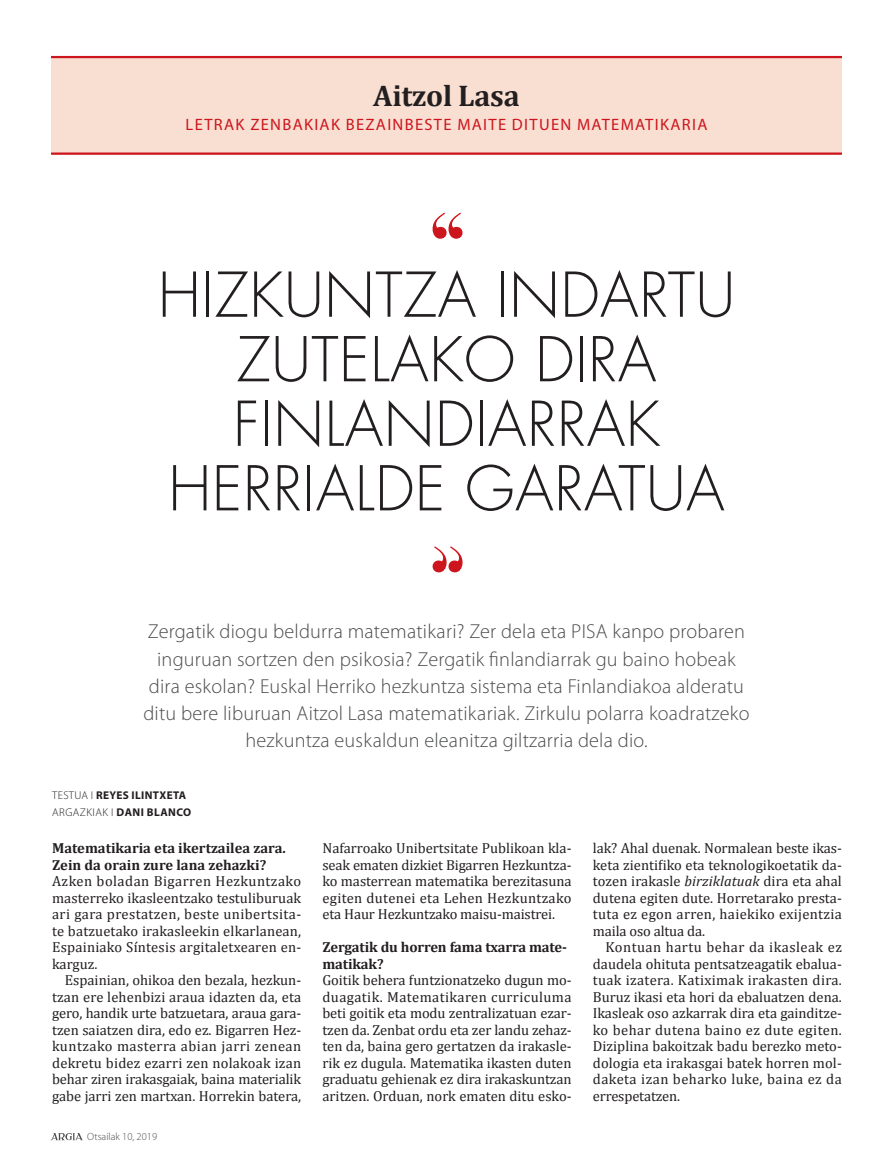
<style>
.page{position:relative;width:893px;height:1170px;background:#fff}
.page>*{position:absolute;margin:0;border:0;box-sizing:border-box;transform-origin:0 0}
.t1{font:300 60px/64.5px "Futura Std";letter-spacing:.01em;color:#231f20;text-align:center}
.t2{font:700 30px "Cambria";color:#231f20}
.t3{font:300 20.25px/27px "Myriad Pro";letter-spacing:.01em;color:#4b4c4d;text-align:center}
.t4{font:16.5px "Myriad Pro";letter-spacing:.08em;color:#cd151d}
.t5{font:14.55px/16.5px "Cambria";color:#231f20;text-align:justify}
.t6{font:700 14.55px/16.5px "Cambria";color:#231f20}
.t7{font:700 11.25px/16.5px "Myriad Pro";letter-spacing:.03em;color:#231f20}
.t8{font:300 10.5px "Myriad Pro";color:#4b4c4d}
.s1{font-weight:300}
.s2{font-style:italic}
</style>
<div class="page">
<svg style="left:51px;top:1133px;width:32px;height:7px"></svg>
<svg style="left:433px;top:212px;width:29px;height:27px"></svg>
<svg style="left:433px;top:546px;width:29px;height:26px"></svg>
<div style="left:51px;top:56px;width:791px;height:98px;background:#f9dfd2"></div>
<hr style="left:51px;top:56px;width:791px;height:2px;background:#cd151d">
<hr style="left:51px;top:152px;width:791px;height:3px;background:#cd151d">
<h2 class="t2" style="left:373px;top:75px;width:148px">Aitzol Lasa</h2>
<p class="t4" style="left:186px;top:115px;width:40px">LETRAK</p>
<p class="t4" style="left:250px;top:115px;width:53px">ZENBAKIAK</p>
<p class="t4" style="left:346px;top:115px;width:319px">BEZAI NBESTE MAITE DITUEN MATEMATIKARIA</p>
<h1 class="t1" style="left:158px;top:264px;width:579px">HIZKUNTZA INDARTU<br>ZUTELAKO DIRA<br>FINLANDIARRAK<br>HERRIALDE GARATUA</h1>
<p class="t3" style="left:143px;top:618px;width:608px">Zergatik diogu beldurra matematikari? Zer dela eta PISA kanpo probaren inguruan sortzen den psikosia? Zergatik finlandiarrak gu baino hobeak dira eskolan? Euskal Herriko hezkuntza sistema eta Finlandiakoa alderatu ditu bere liburuan Aitzol Lasa matematikariak. Zirkulu polarra koadratzeko hezkuntza euskaldun eleanitza giltzarria dela dio.</p>
<p class="t7" style="left:52px;top:787px;width:136px"><span class="s1">testua I</span> REYES ILINTXETA<br><span class="s1">ARGA</span></p>
<p class="t7" style="left:80px;top:803px;width:113px"><span class="s1">ZKIAk I</span> DANI BLANCO</p>
<p class="t6" style="left:52px;top:839px;width:235px">Matematikaria eta ikertzailea zara.<br>Zein da orain zure lana zehazki?</p>
<p class="t5" style="left:52px;top:872px;width:251px">Azken boladan Bigarren Hezkuntzako masterreko ikasleentzako testuliburuak ari gara prestatzen, beste unibertsita&shy;te batzuetako irakasleekin elkarlanean, Espainiako Síntesis argitaletxearen en&shy;karguz.</p>
<p class="t5" style="left:52px;top:971px;width:251px;text-indent:13px">Espainian, ohikoa den bezala, hezkun&shy;tzan ere lehenbizi araua idazten da, eta gero, handik urte batzuetara, araua gara&shy;tzen saiatzen dira, edo ez. Bigarren Hez&shy;kuntzako masterra abian jarri zenean dekretu bidez ezarri zen nolakoak izan behar ziren irakasgaiak, baina materialik gabe jarri zen martxan. Horrekin batera,</p>
<p class="t8" style="left:87px;top:1130px;width:71px">Otsailak 10, 2019</p>
<p class="t5" style="left:322px;top:839px;width:251px">Nafarroako Unibertsitate Publikoan kla&shy;seak ematen dizkiet Bigarren Hezkuntza&shy;ko masterrean matematika berezitasuna egiten dutenei eta Lehen Hezkuntzako eta Haur Hezkuntzako maisu-maistrei.</p>
<p class="t6" style="left:322px;top:938px;width:246px">Zergatik du horren fama txarra mate&shy;matikak?</p>
<p class="t5" style="left:322px;top:971px;width:251px">Goitik behera funtzionatzeko dugun mo&shy;duagatik. Matematikaren curriculuma beti goitik eta modu zentralizatuan ezar&shy;tzen da. Zenbat ordu eta zer landu zehaz&shy;ten da, baina gero gertatzen da irakasle&shy;rik ez dugula. Matematika ikasten duten graduatu gehienak ez dira irakaskuntzan aritzen. Orduan, nork ematen ditu esko-</p>
<p class="t5" style="left:593px;top:839px;width:251px">lak? Ahal duenak. Normalean beste ikas&shy;keta zientifiko eta teknologikoetatik da&shy;tozen irakasle <span class="s2">birziklatuak</span> dira eta ahal dutena egiten dute. Horretarako presta&shy;tuta ez egon arren, haiekiko exijentzia maila oso altua da.</p>
<p class="t5" style="left:593px;top:938px;width:251px;text-indent:13px">Kontuan hartu behar da ikasleak ez daudela ohituta pentsatzeagatik ebalua&shy;tuak izatera. Katiximak irakasten dira.<br>Buruz ikasi eta hori da ebaluatzen dena.<br>Ikasleak oso azkarrak dira eta gainditze&shy;ko behar dutena baino ez dute egiten.<br>Diziplina bakoitzak badu berezko meto&shy;dologia eta irakasgai batek horren mol&shy;daketa izan beharko luke, baina ez da errespetatzen.</p>
</div>
